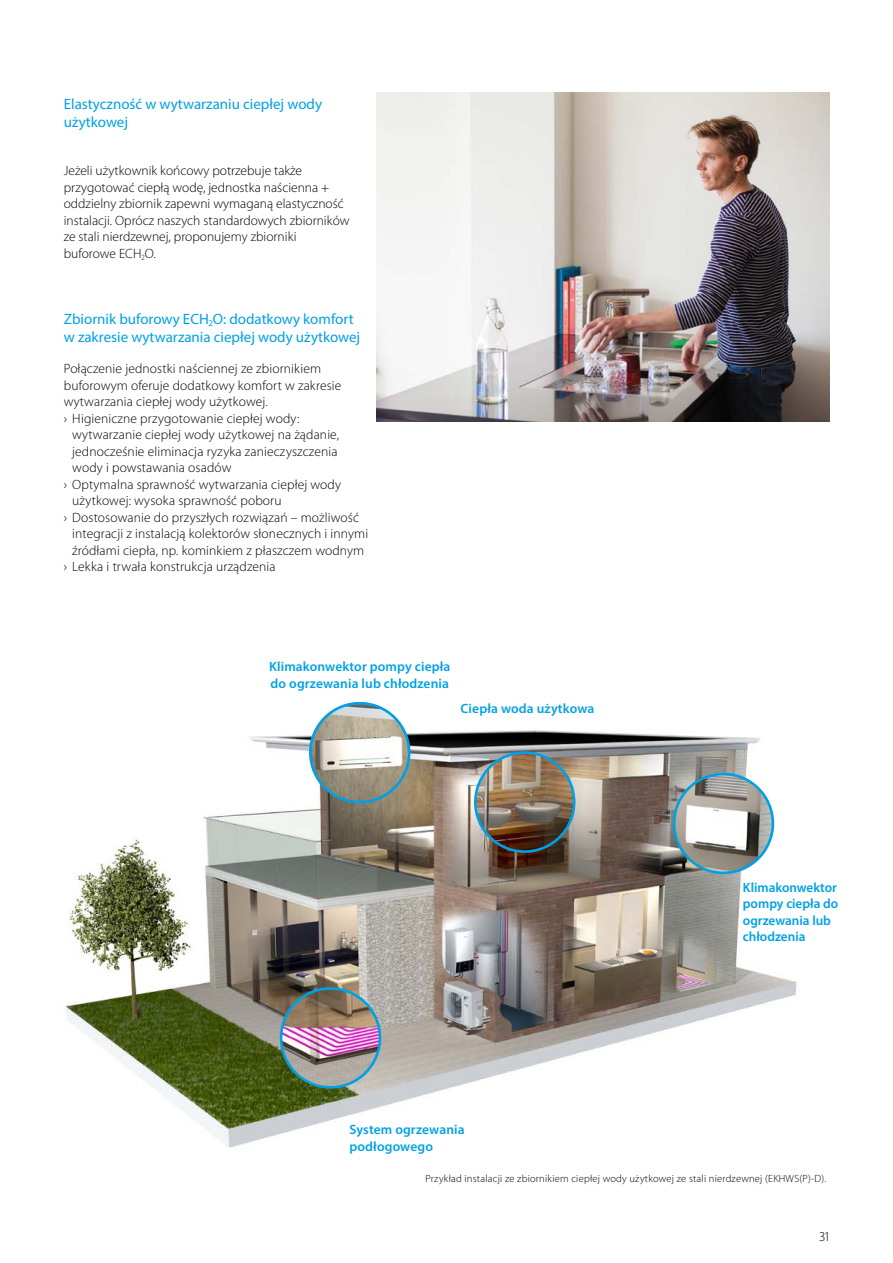
<style>
.page{position:relative;width:893px;height:1263px;background:#fff}
.page>*{position:absolute;margin:0;border:0;box-sizing:border-box;transform-origin:0 0}
.t1{font:15px/18px "Myriad Pro";color:#00a1e4}
.t2{font:300 13.5px/16.5px "Myriad Pro";letter-spacing:.01em;color:#000}
.t3{font:600 13.5px/16.5px "Myriad Pro";letter-spacing:.005em;color:#00a1e4}
.t4{font:300 10.5px "Myriad Pro";letter-spacing:.02em;color:#000}
</style>
<div class="page">
<img style="left:377px;top:92px;width:452px;height:329px">
<img style="left:65px;top:701px;width:732px;height:447px">
<img style="left:674px;top:774px;width:99px;height:99px;border-radius:49px">
<div style="left:673px;top:773px;width:101px;height:101px;border:3px solid #00a1e4;border-radius:50%"></div>
<img style="left:475px;top:753px;width:99px;height:98px;border-radius:49px">
<div style="left:474px;top:751px;width:101px;height:102px;border:3px solid #00a1e4;border-radius:50%"></div>
<img style="left:281px;top:988px;width:99px;height:99px;border-radius:49px">
<div style="left:280px;top:987px;width:101px;height:101px;border:3px solid #00a1e4;border-radius:50%"></div>
<img style="left:310px;top:703px;width:99px;height:99px;border-radius:49px">
<div style="left:309px;top:702px;width:101px;height:101px;border:3px solid #00a1e4;border-radius:50%"></div>
<p class="t1" style="left:64px;top:95px;width:260px">Elastyczność w wytwarzaniu ciepłej wody użytkowej</p>
<p class="t2" style="left:64px;top:163px;width:287px">Jeżeli użytkownik końcowy potrzebuje także przygotować ciepłą wodę, jednostka naścienna + oddzielny zbiornik zapewni wymaganą elastyczność instalacji. Oprócz naszych standardowych zbiorników ze stali nierdzewnej, proponujemy zbiorniki buforowe ECH<sub>2</sub>O.</p>
<p class="t1" style="left:64px;top:309px;width:298px">Zbiornik buforowy ECH<sub>2</sub>O: dodatkowy komfort w zakresie wytwarzania ciepłej wody użytkowej</p>
<p class="t2" style="left:64px;top:361px;width:279px">Połączenie jednostki naściennej ze zbiornikiem buforowym oferuje dodatkowy komfort w zakresie wytwarzania ciepłej wody użytkowej.<br>› Higieniczne przygotowanie ciepłej wody:</p>
<p class="t2" style="left:72px;top:426px;width:268px">wytwarzanie ciepłej wody użytkowej na żądanie,</p>
<p class="t2" style="left:72px;top:443px;width:267px">jednocześnie eliminacja ryzyka zanieczyszczenia</p>
<p class="t2" style="left:72px;top:459px;width:161px">wody i powstawania osadów</p>
<p class="t2" style="left:64px;top:476px;width:279px">› Optymalna sprawność wytwarzania ciepłej wody</p>
<p class="t2" style="left:72px;top:492px;width:211px">użytkowej: wysoka sprawność poboru</p>
<p class="t2" style="left:64px;top:509px;width:297px">› Dostosowanie do przyszłych rozwiązań – możliwość</p>
<p class="t2" style="left:72px;top:525px;width:297px">integracji z instalacją kolektorów słonecznych i innymi</p>
<p class="t2" style="left:72px;top:542px;width:294px">źródłami ciepła, np. kominkiem z płaszczem wodnym</p>
<p class="t2" style="left:64px;top:558px;width:213px">› Lekka i trwała konstrukcja urządzenia</p>
<p class="t3" style="left:269px;top:658px;width:183px">Klimakonwektor pompy ciepła do ogrzewania lub chłodzenia</p>
<p class="t3" style="left:461px;top:700px;width:135px">Ciepła woda użytkowa</p>
<p class="t3" style="left:350px;top:1121px;width:117px">System ogrzewania podłogowego</p>
<p class="t3" style="left:743px;top:879px;width:97px">Klimakonwektor pompy ciepła do ogrzewania lub chłodzenia</p>
<p class="t4" style="left:425px;top:1172px;width:402px">Przykład instalacji ze zbiornikiem ciepłej wody użytkowej ze stali nierdzewnej (EKHWS(P)-D).</p>
<p class="t2" style="left:819px;top:1229px;width:11px">31</p>
</div>
